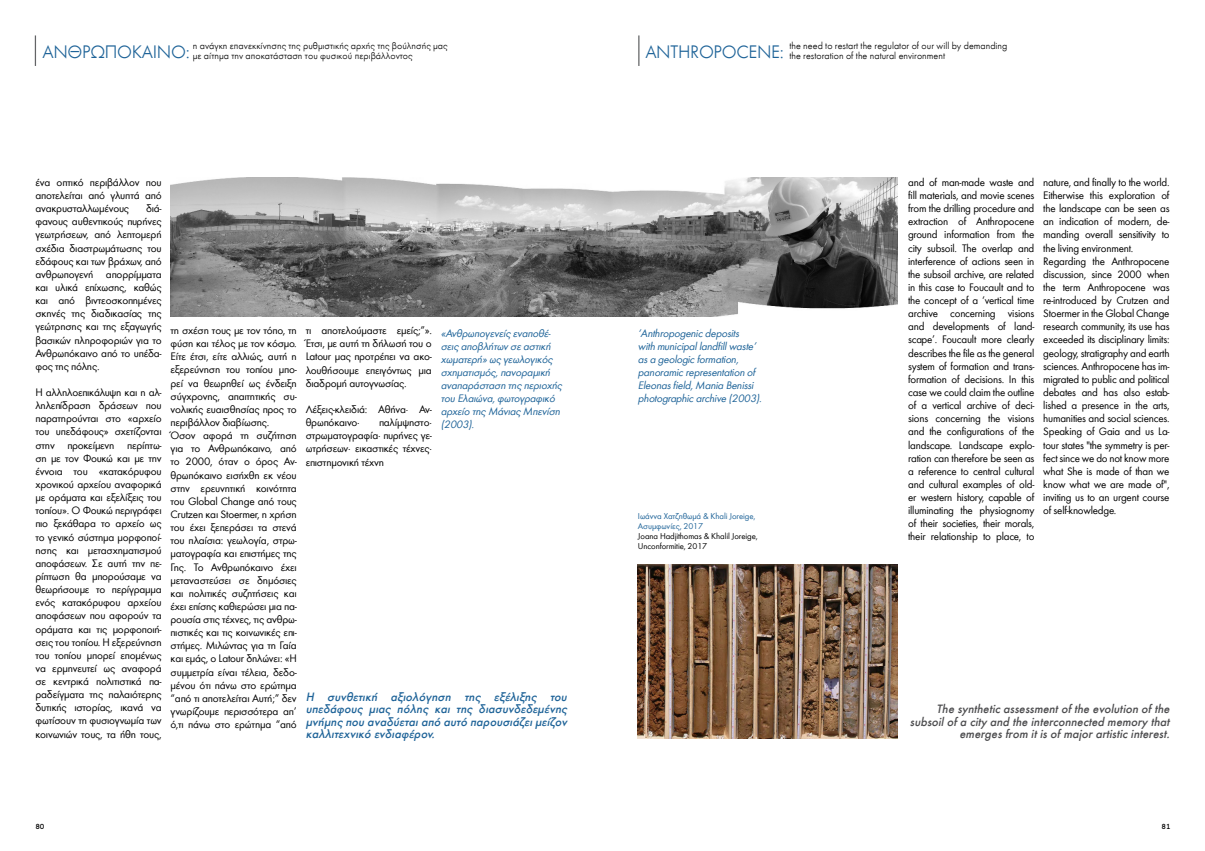
<style>
.page{position:relative;width:1205px;height:851px;background:#fff}
.page>*{position:absolute;margin:0;border:0;box-sizing:border-box;transform-origin:0 0}
.t1{font:300 18.75px "Futura Greek";letter-spacing:-.02em;color:#1e6398}
.t2{font:italic 500 12.5px/12.5px "Futura Greek";color:#1e6398;text-align:justify}
.t3{font:italic 500 12.5px/12.5px "Futura Greek";color:#4d4d4f;text-align:right}
.t4{font:11.25px/13.1px "Futura Greek";letter-spacing:-.02em;color:#000;text-align:justify}
.t5{font:italic 11.25px/13.1px "Futura Greek";letter-spacing:-.02em;color:#1e6398}
.t6{font:300 10px/10px "Futura Greek";color:#000}
.t7{font:8.75px/10px "Futura Greek";letter-spacing:-.01em;color:#000}
.t8{font:8.75px/10px "Futura Greek";letter-spacing:-.01em;color:#1e6398}
.t9{font:500 7.5px "PF Textbook";color:#000}
</style>
<div class="page">
<img style="left:171px;top:177px;width:727px;height:139px">
<img style="left:638px;top:564px;width:260px;height:174px">
<hr style="left:35px;top:35px;width:1px;height:31px;background:#636466">
<hr style="left:638px;top:35px;width:1px;height:31px;background:#636466">
<h1 class="t1" style="left:43px;top:41px;width:149px">ΑΝΘΡΩΠΌΚΑΙΝΟ:</h1>
<p class="t6" style="left:193px;top:40px;width:256px">η ανάγκη επανεκκίνησης της ρυθμιστικής αρχής της βούλησής μας με αίτημα την αποκατάσταση του φυσικού περιβάλλοντος</p>
<h1 class="t1" style="left:645px;top:41px;width:140px">ANTHROPOCENE:</h1>
<p class="t6" style="left:789px;top:40px;width:220px">the need to restart the regulator of our will by demanding the restoration of the natural environment</p>
<p class="t4" style="left:35px;top:176px;width:128px">ένα οπτικό περιβάλλον που αποτελείται από γλυπτά από ανακρυσταλλωμένους</p>
<p class="t4" style="left:35px;top:202px;width:128px;text-indent:111px">διά&shy;φανους αυθεντικούς πυρήνες γεωτρήσεων, από λεπτομερή σχέδια διαστρωμάτωσης του εδάφους και των βράχων, από ανθρωπογενή απορρίμματα και υλικά επίχωσης, καθώς και από βιντεοσκοπημένες σκηνές της διαδικασίας της γεώτρησης και της εξαγωγής βασικών πληροφοριών για το Ανθρωπόκαινο από το υπέδα&shy;φος της πόλης.</p>
<p class="t4" style="left:35px;top:386px;width:128px">Η αλληλοεπικάλυψη και η αλ&shy;ληλεπίδραση δράσεων που παρατηρούνται στο «αρχείο του υπεδάφους» σχετίζονται στην προκείμενη περίπτω&shy;ση με τον Φουκώ και με την έννοια του «κατακόρυφου χρονικού αρχείου αναφορικά με οράματα και εξελίξεις του τοπίου». Ο Φουκώ περιγράφει πιο ξεκάθαρα το αρχείο ως το γενικό σύστημα μορφοποί&shy;ησης και μετασχηματισμού αποφάσεων. Σε αυτή την πε&shy;ρίπτωση θα μπορούσαμε να θεωρήσουμε το περίγραμμα ενός κατακόρυφου αρχείου αποφάσεων που αφορούν τα οράματα και τις μορφοποιή&shy;σεις του τοπίου. Η εξερεύνηση του τοπίου μπορεί επομένως να ερμηνευτεί ως αναφορά σε κεντρικά πολιτιστικά πα&shy;ραδείγματα της παλαιότερης δυτικής ιστορίας, ικανά να φωτίσουν τη φυσιογνωμία των κοινωνιών τους, τα ήθη τους,</p>
<p class="t4" style="left:171px;top:324px;width:128px;text-align:left">τη σχέση τους με τον τόπο, τη φύση και τέλος με τον κόσμο.<br>Είτε έτσι, είτε αλλιώς, αυτή η εξερεύνηση του τοπίου μπο&shy;ρεί να θεωρηθεί ως ένδειξη σύγχρονης, απαιτητικής συ&shy;νολικής ευαισθησίας προς το περιβάλλον διαβίωσης.<br>Όσον αφορά τη συζήτηση για το Ανθρωπόκαινο, από το 2000, όταν ο όρος Αν&shy;θρωπόκαινο εισήχθη εκ νέου στην ερευνητική κοινότητα του Global Change από τους<br>Crutzen και Stoermer, η χρήση του έχει ξεπεράσει τα στενά του πλαίσια: γεωλογία, στρω&shy;ματογραφία και επιστήμες της<br>Γης. Το Ανθρωπόκαινο έχει μεταναστεύσει σε δημόσιες και πολιτικές συζητήσεις και έχει επίσης καθιερώσει μια πα&shy;ρουσία στις τέχνες, τις ανθρω&shy;πιστικές και τις κοινωνικές επι&shy;στήμες. Μιλώντας για τη Γαία και εμάς, ο Latour δηλώνει: «Η συμμετρία είναι τέλεια, δεδο&shy;μένου ότι πάνω στο ερώτημα “από τι αποτελείται Αυτή;” δεν γνωρίζουμε περισσότερα απ’ ό,τι πάνω στο ερώτημα “από</p>
<p class="t4" style="left:306px;top:324px;width:128px">τι αποτελούμαστε εμείς;”».<br>Έτσι, με αυτή τη δήλωσή του ο Latour μας προτρέπει να ακο&shy;λουθήσουμε επειγόντως μια διαδρομή αυτογνωσίας.</p>
<p class="t5" style="left:441px;top:326px;width:123px">«Ανθρωπογενείς εναποθέ&shy;σεις αποβλήτων σε αστική χωματερή» ως γεωλογικός σχηματισμός, πανοραμική αναπαράσταση της περιοχής του Ελαιώνα, φωτογραφικό αρχείο της Μάνιας Μπενίση (2003).</p>
<p class="t5" style="left:638px;top:326px;width:125px">‘Anthropogenic deposits<br>with municipal landfill waste’ as a geologic formation, panoramic representation of<br>Eleonas field, Mania Benissi photographic archive (2003).</p>
<p class="t4" style="left:306px;top:403px;width:128px">Λέξεις-κλειδιά: Αθήνα· Αν&shy;θρωπόκαινο·</p>
<p class="t4" style="left:306px;top:416px;width:128px;text-indent:73px">παλίμψηστο· στρωματογραφία· πυρήνες γε&shy;ωτρήσεων· εικαστικές τέχνες· επιστημονική τέχνη</p>
<p class="t8" style="left:638px;top:511px;width:119px">Ιωάννα Χατζηθωμά &amp; Khali Joreige,<br>Ασυμφωνίες, 2017</p>
<p class="t7" style="left:638px;top:531px;width:121px">Joana Hadjithomas &amp; Khalil Joreige,<br>Unconformitie, 2017</p>
<p class="t2" style="left:306px;top:690px;width:263px">Η συνθετική αξιολόγηση της εξέλιξης του υπεδάφους μιας πόλης και της διασυνδεδεμένης μνήμης που αναδύεται από αυτό παρουσιάζει μείζον καλλιτεχνικό ενδιαφέρον.</p>
<p class="t4" style="left:908px;top:176px;width:128px">and of man-made waste and fill materials, and movie scenes from the drilling procedure and extraction of Anthropocene ground information from the city subsoil. The overlap and interference of actions seen in the subsoil archive, are related in this case to Foucault and to the concept of a ‘vertical time archive concerning visions and developments of land&shy;scape’. Foucault more clearly describes the file as the general system of formation and trans&shy;formation of decisions. In this case we could claim the outline of a vertical archive of deci&shy;sions concerning the visions and the configurations of the landscape. Landscape explo&shy;ration can therefore be seen as a reference to central cultural and cultural examples of old&shy;er western history, capable of illuminating the physiognomy of their societies, their morals, their relationship to place, to</p>
<p class="t4" style="left:1043px;top:176px;width:128px;text-align:left">nature, and finally to the world.<br>Eitherwise this exploration of the landscape can be seen as an indication of modern, de&shy;manding overall sensitivity to the living environment.<br>Regarding the Anthropocene discussion, since 2000 when the term Anthropocene was re-introduced by Crutzen and<br>Stoermer in the Global Change research community, its use has exceeded its disciplinary limits: geology, stratigraphy and earth sciences. Anthropocene has im&shy;migrated to public and political debates and has also estab&shy;lished a presence in the arts, humanities and social sciences.<br>Speaking of Gaia and us La&shy;tour states "the symmetry is per&shy;fect since we do not know more what She is made of than we know what we are made of", inviting us to an urgent course of self-knowledge.</p>
<p class="t3" style="left:910px;top:702px;width:261px">The synthetic assessment of the evolution of the subsoil of a city and the interconnected memory that emerges from it is of major artistic interest.</p>
<p class="t9" style="left:35px;top:822px;width:11px">80</p>
<p class="t9" style="left:1161px;top:822px;width:11px">81</p>
</div>
